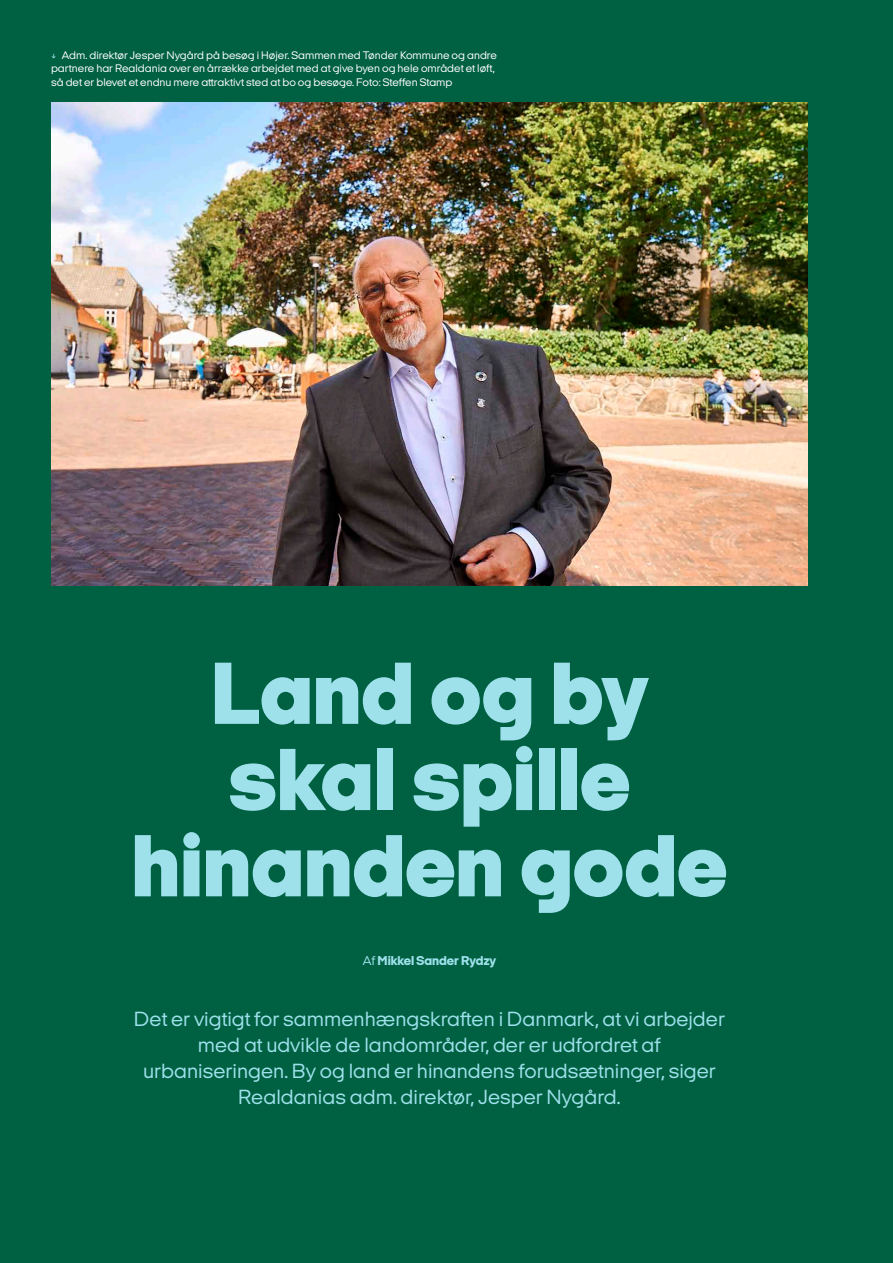
<style>
.page{position:relative;width:893px;height:1263px;background:#006042}
.page>*{position:absolute;margin:0;border:0;box-sizing:border-box;transform-origin:0 0}
.t1{font:900 90px/86.2px "Italian Plate No 2 Expanded";color:#9ee1eb;text-align:center}
.t2{font:21px/25.8px "Italian Plate No 2 Expanded";color:#9ee1eb;text-align:center}
.t3{font:800 13.2px "Italian Plate No 2 Expanded";letter-spacing:-.005em;color:#9ee1eb}
.t4{font:11.25px/13.5px "Italian Plate No 2 Expanded";color:#fff}
.s1{color:#9ee1eb}
.s2{font-weight:400}
</style>
<div class="page">
<img style="left:51px;top:103px;width:757px;height:483px">
<p class="t4" style="left:51px;top:48px;width:447px"><span class="s1">↓</span> Adm. direktør Jesper Nygård på besøg i Højer. Sammen med Tønder Kommune og andre partnere har Realdania over en årrække arbejdet med at give byen og hele området et løft, så det er blevet et endnu mere attraktivt sted at bo og besøge. Foto: Steffen Stamp</p>
<h1 class="t1" style="left:132px;top:649px;width:597px">Land og by skal spille hinanden gode</h1>
<p class="t3" style="left:363px;top:952px;width:135px"><span class="s2">Af</span> Mikkel Sander Rydzy</p>
<h2 class="t2" style="left:134px;top:1005px;width:592px">Det er vigtigt for sammenhængskraften i Danmark, at vi arbejder med at udvikle de landområder, der er udfordret af urbaniseringen. By og land er hinandens forudsætninger, siger Realdanias adm. direktør, Jesper Nygård.</h2>
</div>
